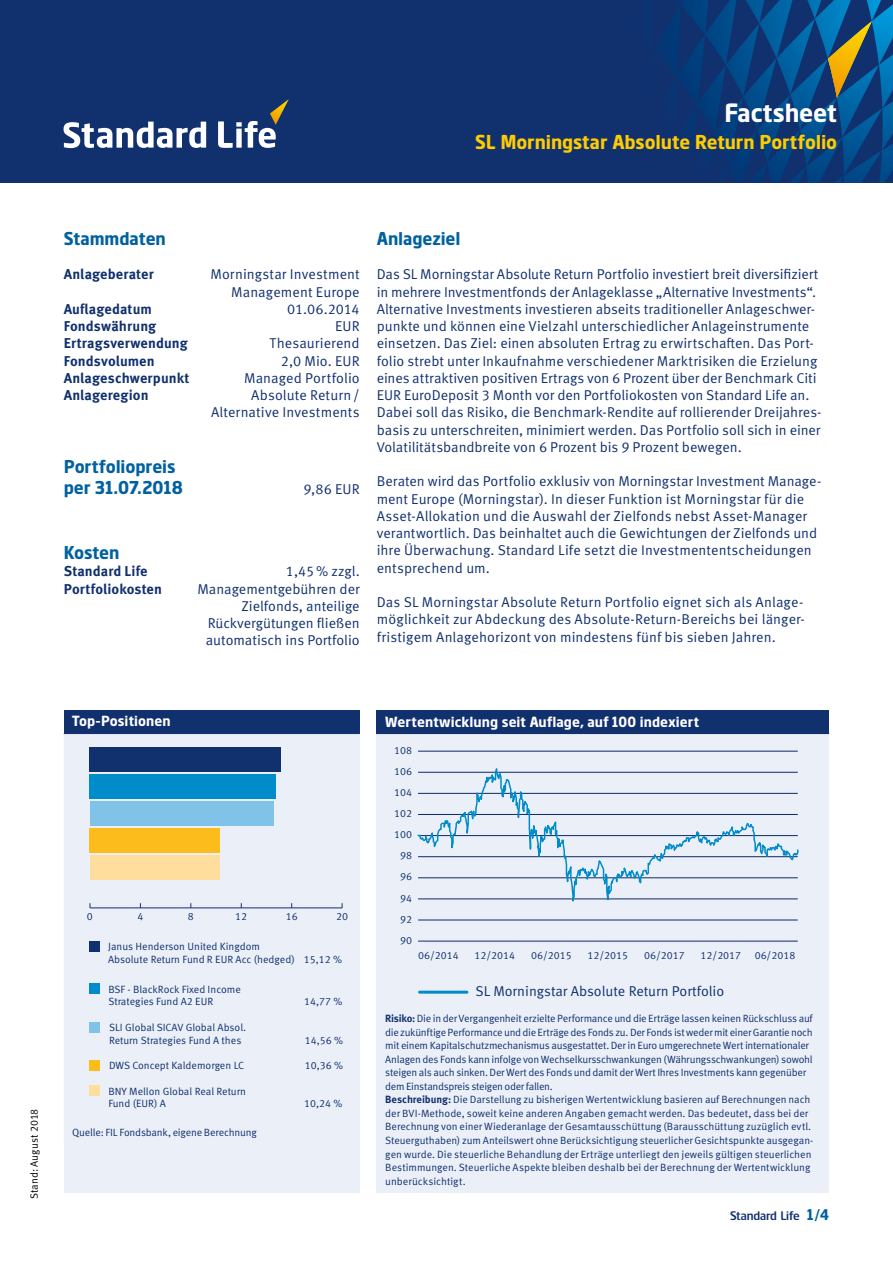
<style>
.page{position:relative;width:893px;height:1263px;background:#fff}
.page>*{position:absolute;margin:0;border:0;box-sizing:border-box;transform-origin:0 0}
.t1{font:700 25.5px "Standard Life";letter-spacing:-.005em;color:#fff}
.t2{font:700 19.5px "Standard Life";letter-spacing:-.005em;color:#fc0}
.t3{font:700 18px/21px "Standard Life";color:#0061a1}
.t4{font:14.25px/17.2px "Meta Standard Life Pro TF Norm";color:#11306e;text-align:right}
.t5{font:700 14.25px "Meta Standard Life Pro TF";letter-spacing:.005em;color:#11306e}
.t6{font:700 14.25px "Standard Life";letter-spacing:.01em;color:#fff}
.t7{font:12px "Standard Life";color:#11306e}
.t8{font:10.5px/13.5px "Meta Standard Life Pro TF Norm";letter-spacing:-.01em;color:#11306e}
.t9{font:10.5px "Meta Standard Life Pro TF Norm";letter-spacing:.005em;color:#000}
.s1{font-family:"Meta Standard Life Pro TF";font-weight:700}
.s2{font-weight:700;font-size:15px;color:#0061a1}
</style>
<div class="page">
<div style="left:0;top:0;width:893px;height:183px;background:#11306e"></div>
<svg style="left:660px;top:0;width:233px;height:183px"></svg>
<svg style="left:828px;top:21px;width:44px;height:77px"></svg>
<svg style="left:64px;top:122px;width:142px;height:26px"></svg>
<svg style="left:218px;top:99px;width:71px;height:49px"></svg>
<div style="left:64px;top:710px;width:296px;height:483px;background:#ebf0f8"></div>
<div style="left:64px;top:710px;width:296px;height:23px;background:#11306e"></div>
<svg style="left:64px;top:734px;width:295px;height:362px"></svg>
<hr style="left:64px;top:733px;width:296px;height:1px;background:#11306e">
<hr style="left:90px;top:907px;width:252px;height:1px;background:#11306e">
<div style="left:90px;top:941px;width:10px;height:10px;background:#11306e"></div>
<div style="left:90px;top:747px;width:191px;height:25px;background:#11306e"></div>
<div style="left:90px;top:829px;width:130px;height:24px;background:#fcbd1c"></div>
<div style="left:90px;top:856px;width:129px;height:24px;background:#ffde9d"></div>
<div style="left:90px;top:1085px;width:10px;height:11px;background:#ffde9d"></div>
<div style="left:90px;top:1060px;width:10px;height:11px;background:#fcbd1c"></div>
<div style="left:90px;top:983px;width:10px;height:11px;background:#008bcb"></div>
<div style="left:90px;top:1022px;width:10px;height:10px;background:#80c2e8"></div>
<div style="left:90px;top:801px;width:183px;height:25px;background:#80c2e8"></div>
<div style="left:90px;top:774px;width:186px;height:25px;background:#008bcb"></div>
<div style="left:377px;top:710px;width:452px;height:483px;background:#ebf0f8"></div>
<div style="left:377px;top:710px;width:452px;height:23px;background:#11306e"></div>
<hr style="left:377px;top:733px;width:452px;height:1px;background:#11306e">
<hr style="left:418px;top:751px;width:380px;height:1px;background:#11306e">
<hr style="left:418px;top:940px;width:380px;height:2px;background:#11306e">
<hr style="left:420px;top:991px;width:47px;height:3px;background:#008bcb">
<svg style="left:417px;top:768px;width:382px;height:153px"></svg>
<h1 class="t1" style="left:724px;top:97px;width:114px">Factsheet</h1>
<h2 class="t2" style="left:475px;top:130px;width:363px">SL Morningstar Absolute Return Portfolio</h2>
<p class="t3" style="left:64px;top:228px;width:104px">Stammdaten</p>
<p class="t5" style="left:64px;top:263px;width:92px">Anlageberater</p>
<p class="t4" style="left:210px;top:265px;width:151px">Morningstar Investment<br>Management Europe</p>
<p class="t5" style="left:64px;top:298px;width:90px">Auflagedatum</p>
<p class="t4" style="left:287px;top:299px;width:74px">01.06.2014</p>
<p class="t5" style="left:64px;top:315px;width:94px">Fondswährung</p>
<p class="t4" style="left:335px;top:317px;width:26px">EUR</p>
<p class="t5" style="left:64px;top:332px;width:126px">Ertragsverwendung</p>
<p class="t4" style="left:270px;top:334px;width:92px">Thesaurierend</p>
<p class="t5" style="left:64px;top:349px;width:92px">Fondsvolumen</p>
<p class="t4" style="left:281px;top:351px;width:80px">2,0 Mio. EUR</p>
<p class="t5" style="left:64px;top:367px;width:127px">Anlageschwerpunkt</p>
<p class="t4" style="left:244px;top:368px;width:117px">Managed Portfolio</p>
<p class="t5" style="left:64px;top:384px;width:86px">Anlageregion</p>
<p class="t4" style="left:211px;top:386px;width:150px">Absolute Return/<br>Alternative Investments</p>
<p class="t3" style="left:64px;top:456px;width:121px">Portfoliopreis per 31.07.2018</p>
<p class="t4" style="left:304px;top:479px;width:58px">9,86 EUR</p>
<p class="t3" style="left:64px;top:542px;width:57px">Kosten</p>
<p class="t5" style="left:64px;top:560px;width:85px">Standard Life</p>
<p class="t4" style="left:286px;top:562px;width:75px">1,45% zzgl.</p>
<p class="t5" style="left:64px;top:577px;width:100px">Portfoliokosten</p>
<p class="t4" style="left:197px;top:579px;width:164px">Managementgebühren der<br>Zielfonds, anteilige<br>Rückvergütungen fließen automatisch ins Portfolio</p>
<p class="t3" style="left:377px;top:228px;width:85px">Anlageziel</p>
<p class="t4" style="left:377px;top:265px;width:446px;text-align:left">Das SL Morningstar Absolute Return Portfolio investiert breit diversifiziert in mehrere Investmentfonds der Anlageklasse „Alternative Investments“.<br>Alternative Investments investieren abseits traditioneller Anlageschwer&shy;punkte und können eine Vielzahl unterschiedlicher Anlageinstrumente einsetzen. Das Ziel: einen absoluten Ertrag zu erwirtschaften. Das Port&shy;folio strebt unter Inkaufnahme verschiedener Marktrisiken die Erzielung eines attraktiven positiven Ertrags von 6 Prozent über der Benchmark Citi EUR EuroDeposit 3 Month vor den Portfoliokosten von Standard Life an.<br>Dabei soll das Risiko, die Benchmark-Rendite auf rollierender Dreijahres&shy;basis zu unterschreiten, minimiert werden. Das Portfolio soll sich in einer Volatilitätsbandbreite von 6 Prozent bis 9 Prozent bewegen.</p>
<p class="t4" style="left:377px;top:472px;width:446px;text-align:left">Beraten wird das Portfolio exklusiv von Morningstar Investment Manage&shy;ment Europe (Morningstar). In dieser Funktion ist Morningstar für die Asset-Allokation und die Auswahl der Zielfonds nebst Asset-Manager verantwortlich. Das beinhaltet auch die Gewichtungen der Zielfonds und ihre Überwachung. Standard Life setzt die Investmententscheidungen entsprechend um.</p>
<p class="t4" style="left:377px;top:593px;width:428px;text-align:justify">Das SL Morningstar Absolute Return Portfolio eignet sich als Anlage&shy;möglichkeit zur Abdeckung des Absolute-Return-Bereichs bei länger&shy;fristigem Anlagehorizont von mindestens fünf bis sieben Jahren.</p>
<p class="t6" style="left:72px;top:712px;width:100px">Top-Positionen</p>
<p class="t9" style="left:26px;top:1199px;width:92px;rotate:-90deg">Stand: August 2018</p>
<p class="t8" style="left:87px;top:909px;width:7px">0</p>
<p class="t8" style="left:137px;top:909px;width:7px">4</p>
<p class="t8" style="left:188px;top:909px;width:7px">8</p>
<p class="t8" style="left:235px;top:909px;width:13px">12</p>
<p class="t8" style="left:286px;top:909px;width:13px">16</p>
<p class="t8" style="left:336px;top:909px;width:13px">20</p>
<p class="t8" style="left:108px;top:939px;width:236px;line-height:12.6px">Janus Henderson United Kingdom<br>Absolute Return Fund R EUR Acc (hedged) 15,12 %</p>
<p class="t8" style="left:108px;top:982px;width:134px;line-height:12.6px">BSF - BlackRock Fixed Income<br>Strategies Fund A2 EUR</p>
<p class="t8" style="left:304px;top:994px;width:40px">14,77 %</p>
<p class="t8" style="left:109px;top:1020px;width:139px;line-height:12.6px">SLI Global SICAV Global Absol.<br>Return Strategies Fund A thes</p>
<p class="t8" style="left:305px;top:1032px;width:40px">14,56 %</p>
<p class="t8" style="left:109px;top:1058px;width:137px">DWS Concept Kaldemorgen LC</p>
<p class="t8" style="left:305px;top:1058px;width:40px">10,36 %</p>
<p class="t8" style="left:108px;top:1084px;width:139px;line-height:12.6px">BNY Mellon Global Real Return<br>Fund (EUR) A</p>
<p class="t8" style="left:72px;top:1125px;width:186px">Quelle: FIL Fondsbank, eigene Berechnung</p>
<p class="t8" style="left:304px;top:1096px;width:40px">10,24 %</p>
<p class="t6" style="left:385px;top:713px;width:315px">Wertentwicklung seit Auflage, auf 100 indexiert</p>
<p class="t8" style="left:394px;top:743px;width:19px">108</p>
<p class="t8" style="left:394px;top:781px;width:19px;line-height:21.1px">104<br>102</p>
<p class="t8" style="left:394px;top:764px;width:19px">106</p>
<p class="t8" style="left:394px;top:823px;width:19px;line-height:21.1px;text-align:center">100<br>98<br>96</p>
<p class="t8" style="left:400px;top:911px;width:13px">92</p>
<p class="t8" style="left:400px;top:890px;width:13px">94</p>
<p class="t8" style="left:400px;top:933px;width:13px">90</p>
<p class="t8" style="left:418px;top:948px;width:42px">06/2014</p>
<p class="t8" style="left:475px;top:948px;width:42px">12/2014</p>
<p class="t8" style="left:531px;top:948px;width:42px">06/2015</p>
<p class="t8" style="left:588px;top:948px;width:42px">12/2015</p>
<p class="t8" style="left:644px;top:948px;width:42px">06/2017</p>
<p class="t8" style="left:701px;top:948px;width:42px">12/2017</p>
<p class="t8" style="left:755px;top:948px;width:42px">06/2018</p>
<p class="t4" style="left:476px;top:981px;width:250px">SL Morningstar Absolute Return Portfolio</p>
<p class="t8" style="left:385px;top:1011px;width:430px"><span class="s1">Risiko:</span> Die in der Vergangenheit erzielte Performance und die Erträge lassen keinen Rückschluss auf die zukünftige Performance und die Erträge des Fonds zu. Der Fonds ist weder mit einer Garantie noch mit einem Kapitalschutzmechanismus ausgestattet. Der in Euro umgerechnete Wert internationaler Anlagen des Fonds kann infolge von Wechselkursschwankungen (Währungsschwankungen) sowohl steigen als auch sinken. Der Wert des Fonds und damit der Wert Ihres Investments kann gegenüber dem Einstandspreis steigen oder fallen.<br><span class="s1">Beschreibung:</span> Die Darstellung zu bisherigen Wertentwicklung basieren auf Berechnungen nach der BVI-Methode, soweit keine anderen Angaben gemacht werden. Das bedeutet, dass bei der Berechnung von einer Wiederanlage der Gesamtausschüttung (Barausschüttung zuzüglich evtl.<br>Steuerguthaben) zum Anteilswert ohne Berücksichtigung steuerlicher Gesichtspunkte ausgegan&shy;gen wurde. Die steuerliche Behandlung der Erträge unterliegt den jeweils gültigen steuerlichen Bestimmungen. Steuerliche Aspekte bleiben deshalb bei der Berechnung der Wertentwicklung unberücksichtigt.</p>
<p class="t7" style="left:730px;top:1208px;width:101px">Standard Life <span class="s2">1 / 4</span></p>
</div>
